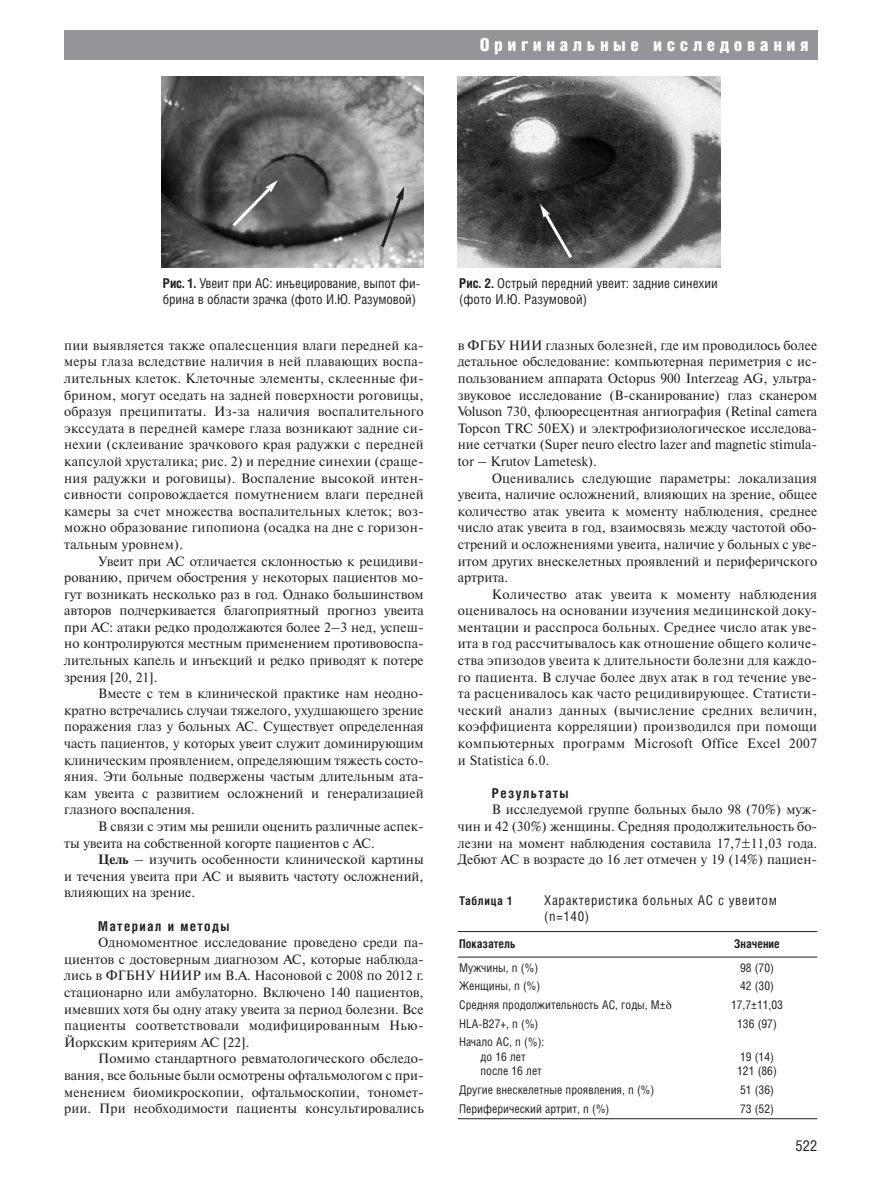
<style>
.page{position:relative;width:893px;height:1190px;background:#fff}
.page>*{position:absolute;margin:0;border:0;box-sizing:border-box;transform-origin:0 0}
.t1{font:900 18px "Helios Cond";letter-spacing:.25em;color:#fff}
.t2{font:15px "Helios Cond";color:#231f20}
.t3{font:13.5px/16.6px "Newton C";color:#231f20;text-align:justify}
.t4{font:13.5px/16.5px "Helios Cond";color:#231f20}
.t5{font:13.5px/16.2px "Helios Cond";letter-spacing:.05em;color:#231f20}
.t6{font:700 13.5px "Helios Cond";letter-spacing:.1em;color:#231f20}
.t7{font:12px/14.4px "Helios Cond";color:#231f20;text-align:center}
.t8{font:700 12px "Helios Cond";color:#231f20}
.t9{font:700 12px "Helios Cond";letter-spacing:.05em;color:#231f20}
.s1{font-weight:700}
</style>
<div class="page">
<div style="left:64px;top:30px;width:753px;height:30px;background:#939598"></div>
<img style="left:161px;top:77px;width:262px;height:191px">
<img style="left:458px;top:77px;width:262px;height:191px">
<svg style="left:229px;top:180px;width:49px;height:50px"></svg>
<svg style="left:378px;top:186px;width:26px;height:64px"></svg>
<svg style="left:540px;top:204px;width:35px;height:57px"></svg>
<hr style="left:458px;top:931px;width:359px;height:1px;background:#231f20">
<hr style="left:458px;top:956px;width:359px;height:1px;background:#231f20">
<hr style="left:458px;top:1118px;width:359px;height:1px;background:#231f20">
<h1 class="t1" style="left:479px;top:37px;width:330px">Оригинальные исследования</h1>
<p class="t4" style="left:163px;top:276px;width:259px"><span class="s1">Рис. 1.</span> Увеит при АС: инъецирование, выпот фи&shy;брина в области зрачка (фото И.Ю. Разумовой)</p>
<p class="t4" style="left:459px;top:276px;width:260px"><span class="s1">Рис. 2.</span> Острый передний увеит: задние синехии (фото И.Ю. Разумовой)</p>
<p class="t3" style="left:64px;top:338px;width:361px">пии выявляется также опалесценция влаги передней ка&shy;меры глаза вследствие наличия в ней плавающих воспа&shy;лительных клеток. Клеточные элементы, склеенные фи&shy;брином, могут оседать на задней поверхности роговицы, образуя преципитаты. Из-за наличия воспалительного экссудата в передней камере глаза возникают задние си&shy;нехии (склеивание зрачкового края радужки с передней капсулой хрусталика; рис. 2) и передние синехии (сраще&shy;ния радужки и роговицы). Воспаление высокой интен&shy;сивности сопровождается помутнением влаги передней камеры за счет множества воспалительных клеток; воз&shy;можно образование гипопиона (осадка на дне с горизон&shy;тальным уровнем).</p>
<p class="t3" style="left:64px;top:554px;width:361px;text-indent:34px">Увеит при АС отличается склонностью к рецидиви&shy;рованию, причем обострения у некоторых пациентов мо&shy;гут возникать несколько раз в год. Однако большинством авторов подчеркивается благоприятный прогноз увеита при АС: атаки редко продолжаются более 2–3 нед, успеш&shy;но контролируются местным применением противовоспа&shy;лительных капель и инъекций и редко приводят к потере зрения [20, 21].</p>
<p class="t3" style="left:64px;top:686px;width:361px;text-indent:34px">Вместе с тем в клинической практике нам неодно&shy;кратно встречались случаи тяжелого, ухудшающего зрение поражения глаз у больных АС. Существует определенная часть пациентов, у которых увеит служит доминирующим клиническим проявлением, определяющим тяжесть состо&shy;яния. Эти больные подвержены частым длительным ата&shy;кам увеита с развитием осложнений и генерализацией глазного воспаления.</p>
<p class="t3" style="left:64px;top:819px;width:361px;text-indent:34px">В связи с этим мы решили оценить различные аспек&shy;ты увеита на собственной когорте пациентов с АС.</p>
<p class="t3" style="left:64px;top:852px;width:361px;text-indent:34px"><span class="s1">Цель</span> – изучить особенности клинической картины и течения увеита при АС и выявить частоту осложнений, влияющих на зрение.</p>
<p class="t6" style="left:98px;top:920px;width:133px">Материал и методы</p>
<p class="t3" style="left:64px;top:935px;width:361px;text-indent:34px">Одномоментное исследование проведено среди па&shy;циентов с достоверным диагнозом АС, которые наблюда&shy;лись в ФГБНУ НИИР им В.А. Насоновой с 2008 по 2012 г. стационарно или амбулаторно. Включено 140 пациентов, имевших хотя бы одну атаку увеита за период болезни. Все пациенты соответствовали модифицированным Нью-Йоркским критериям АС [22].</p>
<p class="t3" style="left:64px;top:1051px;width:361px;text-indent:34px">Помимо стандартного ревматологического обследо&shy;вания, все больные были осмотрены офтальмологом с при&shy;менением биомикроскопии, офтальмоскопии, тономет&shy;рии. При необходимости пациенты консультировались</p>
<p class="t3" style="left:458px;top:338px;width:361px">в ФГБУ НИИ глазных болезней, где им проводилось более детальное обследование: компьютерная периметрия с ис&shy;пользованием аппарата Octopus 900 Interzeag AG, ультра&shy;звуковое исследование (В-сканирование) глаз сканером Voluson 730, флюоресцентная ангиография (Retinal camera Topcon TRC 50EX) и электрофизиологическое исследова&shy;ние сетчатки (Super neuro electro lazer and magnetic stimula&shy;tor – Krutov Lametesk).</p>
<p class="t3" style="left:458px;top:471px;width:361px;text-indent:34px">Оценивались следующие параметры: локализация увеита, наличие осложнений, влияющих на зрение, общее количество атак увеита к моменту наблюдения, среднее число атак увеита в год, взаимосвязь между частотой обо&shy;стрений и осложнениями увеита, наличие у больных с уве&shy;итом других внескелетных проявлений и периферичского артрита.</p>
<p class="t3" style="left:458px;top:587px;width:361px;text-indent:34px">Количество атак увеита к моменту наблюдения оценивалось на основании изучения медицинской доку&shy;ментации и расспроса больных. Среднее число атак уве&shy;ита в год рассчитывалось как отношение общего количе&shy;ства эпизодов увеита к длительности болезни для каждо&shy;го пациента. В случае более двух атак в год течение уве&shy;та расценивалось как часто рецидивирующее. Статисти&shy;ческий анализ данных (вычисление средних величин, коэффициента корреляции) производился при помощи компьютерных программ Microsoft Office Excel 2007 и Statistica 6.0.</p>
<p class="t6" style="left:492px;top:787px;width:78px">Результаты</p>
<p class="t3" style="left:458px;top:803px;width:361px;text-indent:34px">В исследуемой группе больных было 98 (70%) муж&shy;чин и 42 (30%) женщины. Средняя продолжительность бо&shy;лезни на момент наблюдения составила 17,7±11,03 года.<br>Дебют АС в возрасте до 16 лет отмечен у 19 (14%) пациен-</p>
<p class="t9" style="left:459px;top:895px;width:55px">Таблица 1</p>
<p class="t5" style="left:544px;top:893px;width:234px">Характеристика больных АС с увеитом (n=140)</p>
<p class="t8" style="left:459px;top:938px;width:58px">Показатель</p>
<p class="t8" style="left:734px;top:938px;width:47px">Значение</p>
<p class="t7" style="left:459px;top:961px;width:80px">Мужчины, n (%)</p>
<p class="t7" style="left:740px;top:961px;width:35px">98 (70)</p>
<p class="t7" style="left:459px;top:980px;width:83px">Женщины, n (%)</p>
<p class="t7" style="left:740px;top:980px;width:35px">42 (30)</p>
<p class="t7" style="left:459px;top:998px;width:208px">Средняя продолжительность АС, годы, М±</p>
<p class="t7" style="left:731px;top:998px;width:53px">17,7±11,03</p>
<p class="t7" style="left:459px;top:1017px;width:81px">HLA-В27+, n (%)</p>
<p class="t7" style="left:737px;top:1017px;width:41px">136 (97)</p>
<p class="t7" style="left:459px;top:1036px;width:87px">Начало АС, n (%): до 16 лет</p>
<p class="t7" style="left:740px;top:1050px;width:35px">19 (14)</p>
<p class="t7" style="left:480px;top:1065px;width:63px">после 16 лет</p>
<p class="t7" style="left:737px;top:1065px;width:41px">121 (86)</p>
<p class="t7" style="left:459px;top:1083px;width:196px">Другие внескелетные проявления, n (%)</p>
<p class="t7" style="left:740px;top:1083px;width:35px">51 (36)</p>
<p class="t7" style="left:459px;top:1102px;width:152px">Периферический артрит, n (%)</p>
<p class="t7" style="left:740px;top:1102px;width:35px">73 (52)</p>
<p class="t2" style="left:795px;top:1139px;width:23px">522</p>
</div>
